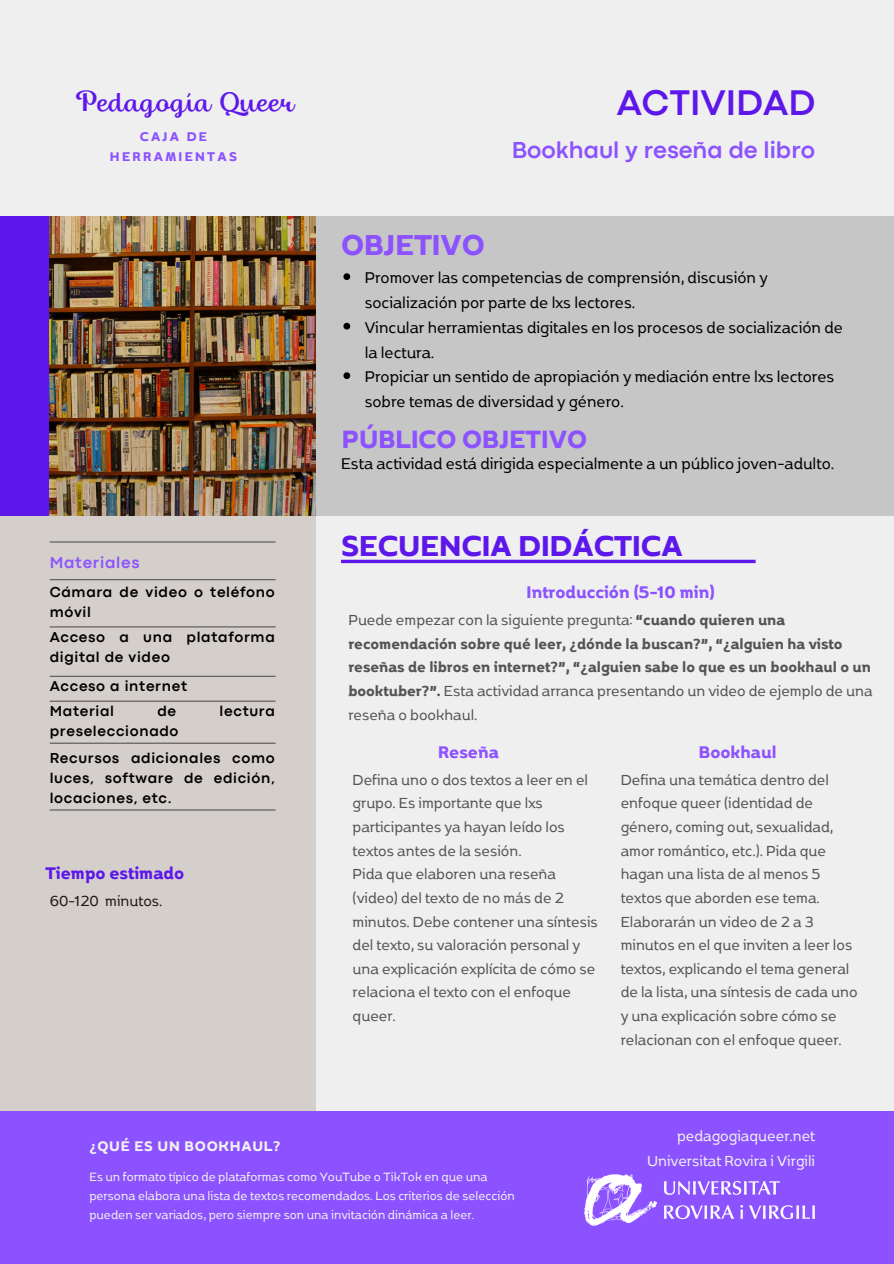
<style>
.page{position:relative;width:894px;height:1264px;background:#fff}
.page>*{position:absolute;margin:0;border:0;box-sizing:border-box;transform-origin:0 0}
.t1{font:700 37.2px "Codec Pro";color:#5e17eb}
.t2{font:700 34.2px "Boriboon";color:#5e17eb}
.t3{font:700 34.2px "Boriboon";color:#8c52ff}
.t4{font:700 29.7px "Boriboon";color:#8c52ff}
.t5{font:26.25px "Thephir";color:#5e17eb}
.t6{font:700 24.15px "Codec Pro";color:#8c52ff}
.t7{font:700 19.95px "Boriboon";color:#8c52ff}
.t8{font:700 19.95px "Boriboon";color:#5e17eb}
.t9{font:18.45px/24.8px "Boriboon";color:#000}
.t10{font:17.25px/23.7px "Boriboon";color:#545454}
.t11{font:700 17.25px/23.7px "Boriboon";color:#545454}
.t12{font:17.25px "Boriboon";color:#f1f1f0}
.t13{font:17.25px "Boriboon";color:#221917}
.t14{font:700 16.5px "Boriboon";letter-spacing:.045em;color:#f1f1f0}
.t15{font:700 16.5px "Codec Pro";letter-spacing:.045em;color:#8c52ff}
.t16{font:700 15px/20.2px "Codec Pro";letter-spacing:.045em;color:#000}
.t17{font:700 15px/20.2px "Boriboon";letter-spacing:.155em;color:#8c52ff;text-align:center}
.t18{font:14.25px/19.2px "Boriboon";color:#f1f1f0}
.s1{font-weight:400}
</style>
<div class="page">
<div style="left:0;top:0;width:893px;height:1263px;background:#efefef"></div>
<div style="left:0;top:419px;width:316px;height:691px;background:#d4cfcb"></div>
<div style="left:0;top:1110px;width:893px;height:153px;background:#8c52ff"></div>
<div style="left:0;top:216px;width:893px;height:299px;background:#c6c6c6"></div>
<div style="left:0;top:216px;width:50px;height:299px;background:#5e17eb"></div>
<hr style="left:50px;top:541px;width:225px;height:1px;background:#545454">
<hr style="left:50px;top:579px;width:225px;height:1px;background:#545454">
<hr style="left:50px;top:626px;width:225px;height:1px;background:#545454">
<img style="left:50px;top:216px;width:265px;height:299px">
<img style="left:584px;top:1174px;width:230px;height:51px">
<svg style="left:341px;top:559px;width:414px;height:4px;background:#793feb"></svg>
<hr style="left:50px;top:675px;width:225px;height:2px;background:#545454">
<hr style="left:50px;top:700px;width:225px;height:1px;background:#545454">
<svg style="left:343px;top:273px;width:7px;height:7px"></svg>
<svg style="left:343px;top:323px;width:7px;height:6px"></svg>
<svg style="left:343px;top:372px;width:7px;height:7px"></svg>
<hr style="left:50px;top:742px;width:225px;height:1px;background:#545454">
<hr style="left:50px;top:809px;width:225px;height:1px;background:#545454">
<p class="t5" style="left:75px;top:93px;width:221px">Pedagogía Queer</p>
<p class="t17" style="left:110px;top:125px;width:128px">CAJA DE<br>HERRAMIENTAS</p>
<h6 class="t15" style="left:50px;top:556px;width:91px">Materiales</h6>
<h1 class="t16" style="left:50px;top:582px;width:226px">Cámara de video o teléfono móvil</h1>
<h5 class="t16" style="left:50px;top:627px;width:226px">Acceso a una plataforma digital de video</h5>
<p class="t16" style="left:50px;top:677px;width:139px">Acceso a internet</p>
<p class="t16" style="left:50px;top:702px;width:66px">Material</p>
<p class="t16" style="left:157px;top:702px;width:20px">de</p>
<p class="t16" style="left:219px;top:702px;width:57px">lectura</p>
<p class="t16" style="left:50px;top:722px;width:130px">preseleccionado</p>
<p class="t16" style="left:50px;top:748px;width:226px;text-align:justify">Recursos adicionales como luces, software de edición, locaciones, etc.</p>
<h5 class="t8" style="left:45px;top:860px;width:140px">Tiempo estimado</h5>
<p class="t13" style="left:50px;top:890px;width:114px">60-120 minutos.</p>
<h2 class="t14" style="left:89px;top:1135px;width:192px">¿QUÉ ES UN BOOKHAUL?</h2>
<p class="t1" style="left:616px;top:90px;width:200px">ACTIVIDAD</p>
<p class="t3" style="left:341px;top:223px;width:145px">OBJETIVO</p>
<p class="t6" style="left:511px;top:142px;width:305px">Bookhaul y reseña de libro</p>
<h3 class="t9" style="left:364px;top:265px;width:404px">Promover las competencias de comprensión, discusión y socialización por parte de lxs lectores.</h3>
<h1 class="t9" style="left:364px;top:314px;width:479px">Vincular herramientas digitales en los procesos de socialización de la lectura.</h1>
<p class="t9" style="left:364px;top:364px;width:471px">Propiciar un sentido de apropiación y mediación entre lxs lectores sobre temas de diversidad y género.</p>
<h5 class="t4" style="left:342px;top:420px;width:247px">PÚBLICO OBJETIVO</h5>
<p class="t9" style="left:341px;top:450px;width:494px">Esta actividad está dirigida especialmente a un público joven-adulto.</p>
<p class="t2" style="left:341px;top:524px;width:343px">SECUENCIA DIDÁCTICA</p>
<h5 class="t7" style="left:526px;top:580px;width:189px">Introducción (5-10 min)</h5>
<p class="t11" style="left:348px;top:607px;width:525px"><span class="s1">Puede empezar con la siguiente pregunta:</span> “cuando quieren una recomendación sobre qué leer, ¿dónde la buscan?”, “¿alguien ha visto reseñas de libros en internet?”, “¿alguien sabe lo que es un bookhaul o un booktuber?”. <span class="s1">Esta actividad arranca presentando un video de ejemplo de una reseña o bookhaul.</span></p>
<p class="t7" style="left:438px;top:739px;width:62px">Reseña</p>
<p class="t7" style="left:698px;top:739px;width:79px">Bookhaul</p>
<p class="t10" style="left:352px;top:767px;width:237px">Defina uno o dos textos a leer en el grupo. Es importante que lxs participantes ya hayan leído los textos antes de la sesión.</p>
<p class="t10" style="left:352px;top:861px;width:247px">Pida que elaboren una reseña (video) del texto de no más de 2 minutos. Debe contener una síntesis del texto, su valoración personal y una explicación explícita de cómo se relaciona el texto con el enfoque queer.</p>
<p class="t10" style="left:620px;top:767px;width:214px">Defina una temática dentro del enfoque queer (identidad de género, coming out, sexualidad, amor romántico, etc.). Pida que hagan una lista de al menos 5 textos que aborden ese tema.</p>
<p class="t10" style="left:620px;top:908px;width:238px">Elaborarán un video de 2 a 3 minutos en el que inviten a leer los textos, explicando el tema general de la lista, una síntesis de cada uno y una explicación sobre cómo se relacionan con el enfoque queer.</p>
<p class="t12" style="left:677px;top:1124px;width:139px">pedagogiaqueer.net</p>
<p class="t12" style="left:647px;top:1149px;width:169px">Universitat Rovira i Virgili</p>
<h1 class="t18" style="left:89px;top:1166px;width:427px">Es un formato típico de plataformas como YouTube o TikTok en que una persona elabora una lista de textos recomendados. Los criterios de selección pueden ser variados, pero siempre son una invitación dinámica a leer.</h1>
</div>
